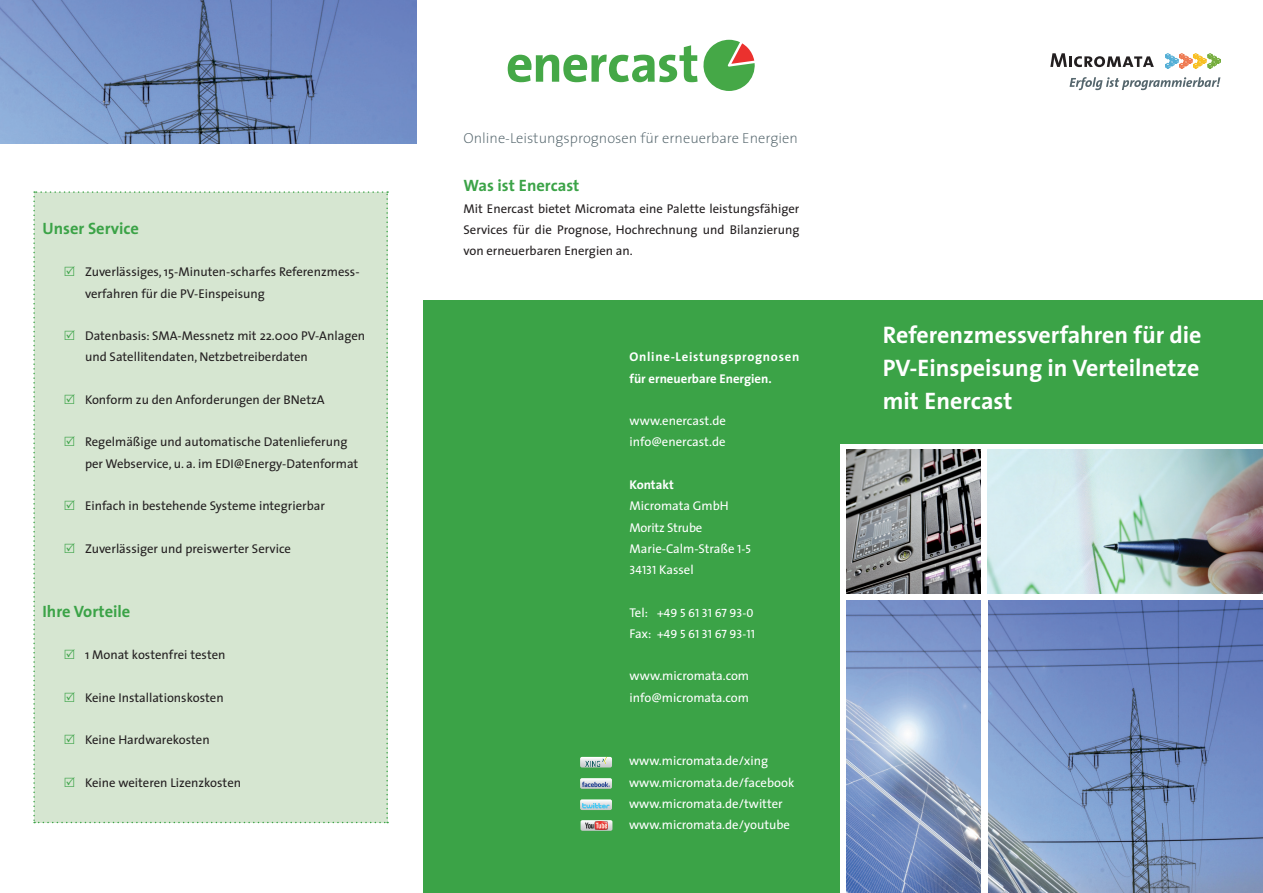
<style>
.page{position:relative;width:1263px;height:893px;background:#fff}
.page>*{position:absolute;margin:0;border:0;box-sizing:border-box;transform-origin:0 0}
.t1{font:700 24px/33px "The Sans";color:#fff;text-align:justify}
.t2{font:700 16.5px "The Sans";color:#3ba347}
.t3{font:200 14.55px "The Sans";color:#55666d}
.t4{font:12.75px/21.3px "The Sans";color:#231f20}
.t5{font:12.75px/21.3px "The Sans";color:#fff}
.t6{font:700 12.75px/21.3px "The Sans";letter-spacing:.05em;color:#fff}
.t7{font:700 12.75px "The Sans";color:#fff}
.t8{font:12px/21.3px "The Sans Caps";color:#fff}
.s1{font-family:"The Sans Caps";font-size:12px}
.s2{font-family:"The Sans";font-size:12.75px}
</style>
<div class="page">
<div style="left:423px;top:433px;width:417px;height:460px;background:#3ba347"></div>
<div style="left:423px;top:300px;width:840px;height:143px;background:#3ba347"></div>
<img style="left:846px;top:600px;width:417px;height:293px">
<div style="left:981px;top:446px;width:6px;height:447px;background:#fff"></div>
<img style="left:846px;top:450px;width:135px;height:143px">
<svg style="left:1050px;top:53px;width:104px;height:14px"></svg>
<svg style="left:1165px;top:53px;width:56px;height:16px"></svg>
<svg style="left:1069px;top:77px;width:151px;height:13px"></svg>
<img style="left:987px;top:450px;width:276px;height:143px">
<img style="left:0;top:0;width:417px;height:144px">
<svg style="left:508px;top:40px;width:247px;height:51px"></svg>
<svg style="left:580px;top:778px;width:32px;height:11px"></svg>
<svg style="left:580px;top:799px;width:32px;height:11px"></svg>
<svg style="left:580px;top:757px;width:32px;height:10px"></svg>
<img style="left:585px;top:757px;width:22px;height:9px">
<svg style="left:580px;top:820px;width:32px;height:11px"></svg>
<img style="left:586px;top:821px;width:21px;height:9px">
<div style="left:33px;top:191px;width:355px;height:632px;background:#d6e6d1"></div>
<p class="t2" style="left:43px;top:218px;width:98px">Unser Service</p>
<p class="t4" style="left:85px;top:262px;width:276px">Zuverlässiges, 15-Minuten-scharfes Referenzmess&shy;verfahren für die PV-Einspeisung</p>
<p class="t4" style="left:85px;top:325px;width:282px">Datenbasis: SMA-Messnetz mit 22.000 PV-Anlagen und Satellitendaten, Netzbetreiberdaten</p>
<p class="t4" style="left:85px;top:389px;width:241px">Konform zu den Anforderungen der BNetzA</p>
<p class="t4" style="left:85px;top:432px;width:275px">Regelmäßige und automatische Datenlieferung per Webservice, u. a. im EDI@Energy-Datenformat</p>
<p class="t4" style="left:85px;top:495px;width:241px">Einfach in bestehende Systeme integrierbar</p>
<p class="t4" style="left:85px;top:538px;width:207px">Zuverlässiger und preiswerter Service</p>
<p class="t2" style="left:43px;top:600px;width:89px">Ihre Vorteile</p>
<p class="t4" style="left:85px;top:644px;width:142px">1 Monat kostenfrei testen</p>
<p class="t4" style="left:85px;top:687px;width:140px">Keine Installationskosten</p>
<p class="t4" style="left:85px;top:729px;width:126px">Keine Hardwarekosten</p>
<p class="t4" style="left:85px;top:772px;width:158px">Keine weiteren Lizenzkosten</p>
<p class="t3" style="left:463px;top:128px;width:336px">Online-Leistungsprognosen für erneuerbare Energien</p>
<p class="t2" style="left:463px;top:175px;width:117px">Was ist Enercast</p>
<p class="t4" style="left:463px;top:198px;width:337px;text-align:justify">Mit Enercast bietet Micromata eine Palette leistungsfähiger Services für die Prognose, Hochrechnung und Bilanzierung von erneuerbaren Energien an.</p>
<p class="t6" style="left:629px;top:347px;width:171px">Online-Leistungsprognosen für erneuerbare Energien.</p>
<p class="t5" style="left:629px;top:410px;width:98px">www.enercast.de info@enercast.de</p>
<p class="t7" style="left:629px;top:476px;width:46px">Kontakt</p>
<p class="t5" style="left:629px;top:495px;width:123px">Micromata GmbH<br>Moritz Strube<br>Marie-Calm-Straße <span class="s1">1-5<br>34131</span> Kassel</p>
<p class="t8" style="left:629px;top:602px;width:127px"><span class="s2">Tel:</span> +49 5 61 31 67 93-0<br><span class="s2">Fax:</span> +49 5 61 31 67 93-11</p>
<p class="t5" style="left:629px;top:665px;width:121px">www.micromata.com info@micromata.com</p>
<p class="t5" style="left:629px;top:750px;width:167px">www.micromata.de/xing www.micromata.de/facebook www.micromata.de/twitter www.micromata.de/youtube</p>
<h1 class="t1" style="left:883px;top:319px;width:320px">Referenzmessverfahren für die PV-Einspeisung in Verteilnetze mit Enercast</h1>
</div>
